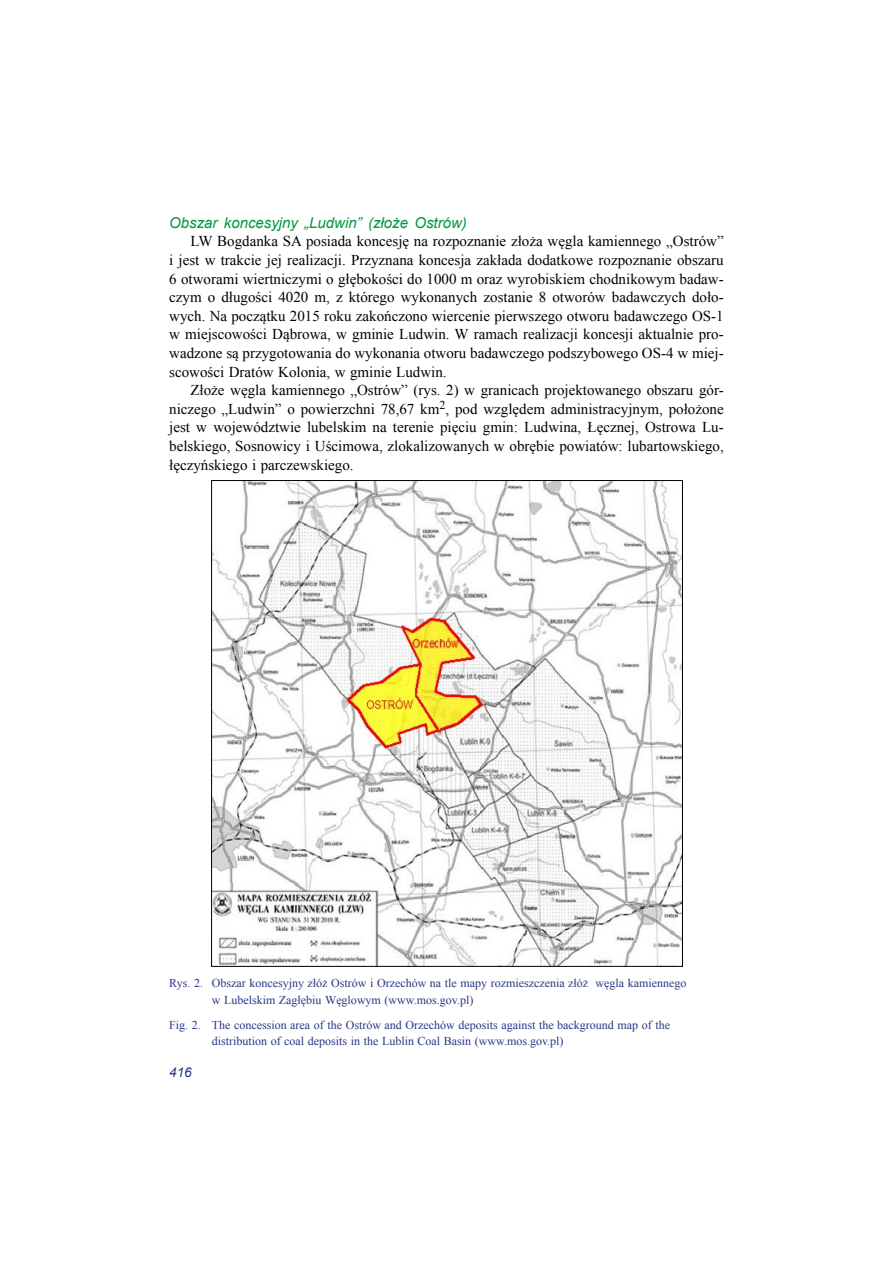
<style>
.page{position:relative;width:893px;height:1263px;background:#fff}
.page>*{position:absolute;margin:0;border:0;box-sizing:border-box;transform-origin:0 0}
.t1{font:15px/18.6px "Times New Roman";color:#000;text-align:justify}
.t2{font:italic 15px "Arial";color:#009840}
.t3{font:italic 13.5px "Arial";color:#283583}
.t4{font:12px/16.5px "Times New Roman";color:#283583}
</style>
<div class="page">
<img style="left:213px;top:482px;width:468px;height:483px">
<p class="t2" style="left:169px;top:213px;width:299px">Obszar koncesyjny „Ludwin” (złoże Ostrów)</p>
<p class="t1" style="left:169px;top:232px;width:556px;text-indent:21px">LW Bogdanka SA posiada koncesję na rozpoznanie złoża węgla kamiennego „Ostrów” i jest w trakcie jej realizacji. Przyznana koncesja zakłada dodatkowe rozpoznanie obszaru 6 otworami wiertniczymi o głębokości do 1000 m oraz wyrobiskiem chodnikowym badaw&shy;czym o długości 4020 m, z którego wykonanych zostanie 8 otworów badawczych doło&shy;wych. Na początku 2015 roku zakończono wiercenie pierwszego otworu badawczego OS-1 w miejscowości Dąbrowa, w gminie Ludwin. W ramach realizacji koncesji aktualnie pro&shy;wadzone są przygotowania do wykonania otworu badawczego podszybowego OS-4 w miej&shy;scowości Dratów Kolonia, w gminie Ludwin.</p>
<p class="t1" style="left:169px;top:381px;width:556px;text-indent:21px">Złoże węgla kamiennego „Ostrów” (rys. 2) w granicach projektowanego obszaru gór&shy;niczego „Ludwin” o powierzchni 78,67 km<sup>2</sup>, pod względem administracyjnym, położone jest w województwie lubelskim na terenie pięciu gmin: Ludwina, Łęcznej, Ostrowa Lu&shy;belskiego, Sosnowicy i Uścimowa, zlokalizowanych w obrębie powiatów: lubartowskiego, łęczyńskiego i parczewskiego.</p>
<p class="t4" style="left:212px;top:975px;width:476px;text-indent:-43px">Rys. 2. Obszar koncesyjny złóż Ostrów i Orzechów na tle mapy rozmieszczenia złóż węgla kamiennego w Lubelskim Zagłębiu Węglowym (www.mos.gov.pl)</p>
<p class="t4" style="left:212px;top:1016px;width:460px;text-indent:-43px">Fig. 2. The concession area of the Ostrów and Orzechów deposits against the background map of the distribution of coal deposits in the Lublin Coal Basin (www.mos.gov.pl)</p>
<p class="t3" style="left:169px;top:1064px;width:24px">416</p>
</div>
